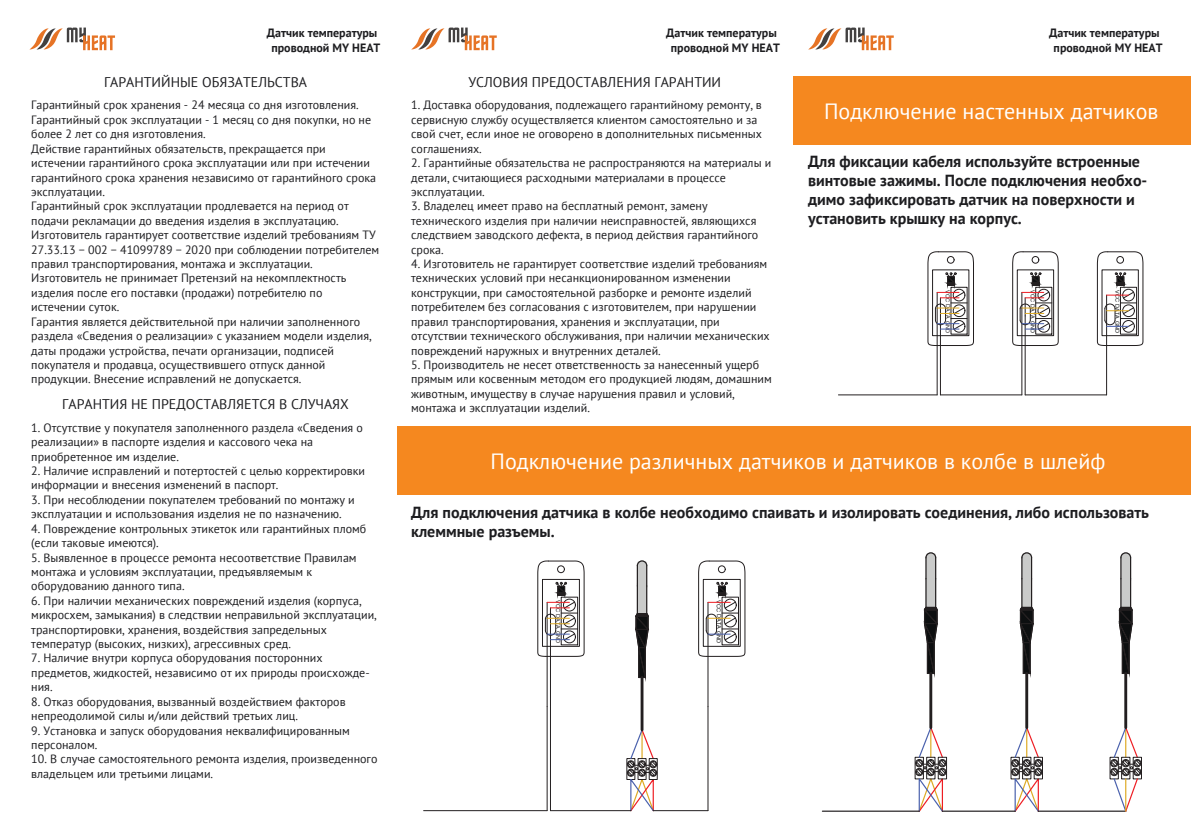
<style>
.page{position:relative;width:1191px;height:840px;background:#fff}
.page>*{position:absolute;margin:0;border:0;box-sizing:border-box;transform-origin:0 0}
.t1{font:22px "PT Sans";color:#fff}
.t2{font:700 16px/19.2px "PT Sans";color:#1d1d20}
.t3{font:14px "PT Sans";color:#1d1d20}
.t4{font:12px/14.4px "PT Sans";color:#1d1d20}
.t5{font:700 12px/14.4px "PT Sans";color:#1d1d20;text-align:center}
.t6{font:5.6px "Arial";color:#231f20}
.t7{font:5.6px "Arial";color:#0d0f10}
.t8{font:5.4px "Arial";color:#0d0f10}
.t9{font:5.4px "Arial";color:#231f20}
.s1{color:#0d0f10}
</style>
<div class="page">
<svg style="left:808px;top:28px;width:85px;height:22px"></svg>
<svg style="left:29px;top:28px;width:86px;height:22px"></svg>
<svg style="left:411px;top:28px;width:86px;height:22px"></svg>
<hr style="left:936px;top:308px;width:1px;height:86px;background:#231f20">
<hr style="left:940px;top:316px;width:1px;height:78px;background:#231f20">
<svg style="left:927px;top:251px;width:47px;height:97px"></svg>
<hr style="left:1021px;top:308px;width:1px;height:86px;background:#231f20">
<hr style="left:1024px;top:316px;width:1px;height:78px;background:#231f20">
<svg style="left:1012px;top:251px;width:47px;height:95px"></svg>
<hr style="left:1106px;top:295px;width:1px;height:99px;background:#231f20">
<svg style="left:1096px;top:251px;width:47px;height:95px"></svg>
<hr style="left:940px;top:394px;width:82px;height:1px;background:#231f20">
<hr style="left:1025px;top:394px;width:81px;height:1px;background:#231f20">
<hr style="left:838px;top:394px;width:99px;height:1px;background:#231f20">
<hr style="left:1124px;top:673px;width:3px;height:54px;background:#231f20">
<svg style="left:1118px;top:552px;width:15px;height:122px"></svg>
<hr style="left:1128px;top:642px;width:1px;height:31px;background:#231f20">
<hr style="left:1121px;top:642px;width:2px;height:31px;background:#231f20">
<hr style="left:1025px;top:673px;width:3px;height:54px;background:#231f20">
<svg style="left:1011px;top:725px;width:31px;height:87px"></svg>
<svg style="left:1019px;top:552px;width:15px;height:122px"></svg>
<hr style="left:1029px;top:642px;width:1px;height:31px;background:#231f20">
<hr style="left:1022px;top:642px;width:2px;height:31px;background:#231f20">
<hr style="left:929px;top:673px;width:3px;height:54px;background:#231f20">
<div style="left:938px;top:756px;width:9px;height:22px;border:1px solid #231f20"></div>
<svg style="left:915px;top:725px;width:31px;height:87px"></svg>
<svg style="left:923px;top:552px;width:15px;height:122px"></svg>
<hr style="left:933px;top:642px;width:2px;height:31px;background:#231f20">
<hr style="left:926px;top:642px;width:2px;height:31px;background:#231f20">
<hr style="left:822px;top:810px;width:97px;height:1px;background:#231f20">
<hr style="left:942px;top:810px;width:73px;height:1px;background:#231f20">
<hr style="left:1038px;top:810px;width:87px;height:1px;background:#231f20">
<svg style="left:1110px;top:725px;width:31px;height:87px"></svg>
<hr style="left:1125px;top:778px;width:1px;height:32px;background:#deaa25">
<hr style="left:640px;top:677px;width:3px;height:52px;background:#231f20">
<svg style="left:627px;top:728px;width:30px;height:83px"></svg>
<hr style="left:550px;top:809px;width:81px;height:1px;background:#231f20">
<svg style="left:635px;top:560px;width:14px;height:118px"></svg>
<hr style="left:645px;top:647px;width:1px;height:30px;background:#231f20">
<hr style="left:638px;top:647px;width:1px;height:30px;background:#231f20">
<hr style="left:423px;top:809px;width:124px;height:1px;background:#231f20">
<hr style="left:653px;top:809px;width:55px;height:1px;background:#231f20">
<hr style="left:547px;top:618px;width:1px;height:88px;background:#231f20">
<hr style="left:550px;top:626px;width:1px;height:80px;background:#231f20">
<svg style="left:537px;top:560px;width:48px;height:96px"></svg>
<hr style="left:707px;top:602px;width:1px;height:104px;background:#231f20">
<svg style="left:698px;top:560px;width:47px;height:96px"></svg>
<hr style="left:547px;top:706px;width:1px;height:104px;background:#231f20">
<hr style="left:550px;top:706px;width:1px;height:104px;background:#231f20">
<hr style="left:707px;top:706px;width:1px;height:104px;background:#231f20">
<div style="left:794px;top:77px;width:397px;height:68px;background:#f5881f"></div>
<div style="left:397px;top:426px;width:794px;height:68px;background:#f5881f"></div>
<p class="t5" style="left:267px;top:25px;width:115px">Датчик температуры проводной MY HEAT</p>
<p class="t5" style="left:666px;top:25px;width:115px">Датчик температуры проводной MY HEAT</p>
<p class="t3" style="left:468px;top:73px;width:254px">УСЛОВИЯ ПРЕДОСТАВЛЕНИЯ ГАРАНТИИ</p>
<p class="t4" style="left:411px;top:98px;width:352px">1. Доставка оборудования, подлежащего гарантийному ремонту, в сервисную службу осуществляется клиентом самостоятельно и за свой счет, если иное не оговорено в дополнительных письменных соглашениях.</p>
<p class="t4" style="left:411px;top:155px;width:362px">2. Гарантийные обязательства не распространяются на материалы и детали, считающиеся расходными материалами в процессе эксплуатации.</p>
<p class="t4" style="left:411px;top:198px;width:349px">3. Владелец имеет право на бесплатный ремонт, замену технического изделия при наличии неисправностей, являющихся следствием заводского дефекта, в период действия гарантийного срока.</p>
<p class="t4" style="left:411px;top:256px;width:360px">4. Изготовитель не гарантирует соответствие изделий требованиям технических условий при несанкционированном изменении конструкции, при самостоятельной разборке и ремонте изделий потребителем без согласования с изготовителем, при нарушении правил транспортирования, хранения и эксплуатации, при отсутствии технического обслуживания, при наличии механических повреждений наружных и внутренних деталей.</p>
<p class="t4" style="left:411px;top:357px;width:362px">5. Производитель не несет ответственность за нанесенный ущерб прямым или косвенным методом его продукцией людям, домашним животным, имуществу в случае нарушения правил и условий, монтажа и эксплуатации изделий.</p>
<p class="t5" style="left:1049px;top:25px;width:115px">Датчик температуры проводной MY HEAT</p>
<p class="t3" style="left:104px;top:73px;width:204px">ГАРАНТИЙНЫЕ ОБЯЗАТЕЛЬСТВА</p>
<p class="t4" style="left:31px;top:98px;width:349px">Гарантийный срок хранения - 24 месяца со дня изготовления.<br>Гарантийный срок эксплуатации - 1 месяц со дня покупки, но не более 2 лет со дня изготовления.<br>Действие гарантийных обязательств, прекращается при истечении гарантийного срока эксплуатации или при истечении гарантийного срока хранения независимо от гарантийного срока эксплуатации.<br>Гарантийный срок эксплуатации продлевается на период от подачи рекламации до введения изделия в эксплуатацию.<br>Изготовитель гарантирует соответствие изделий требованиям ТУ 27.33.13 − 002 − 41099789 − 2020 при соблюдении потребителем правил транспортирования, монтажа и эксплуатации.<br>Изготовитель не принимает Претензий на некомплектность изделия после его поставки (продажи) потребителю по истечении суток.<br>Гарантия является действительной при наличии заполненного раздела «Сведения о реализации» с указанием модели изделия, даты продажи устройства, печати организации, подписей покупателя и продавца, осуществившего отпуск данной продукции. Внесение исправлений не допускается.</p>
<p class="t3" style="left:62px;top:395px;width:288px">ГАРАНТИЯ НЕ ПРЕДОСТАВЛЯЕТСЯ В СЛУЧАЯХ</p>
<p class="t4" style="left:31px;top:420px;width:333px">1. Отсутствие у покупателя заполненного раздела «Сведения о реализации» в паспорте изделия и кассового чека на приобретенное им изделие.</p>
<p class="t4" style="left:31px;top:463px;width:335px">2. Наличие исправлений и потертостей с целью корректировки информации и внесения изменений в паспорт.</p>
<p class="t4" style="left:31px;top:492px;width:325px">3. При несоблюдении покупателем требований по монтажу и эксплуатации и использования изделия не по назначению.</p>
<p class="t4" style="left:31px;top:520px;width:337px">4. Повреждение контрольных этикеток или гарантийных пломб (если таковые имеются).</p>
<p class="t4" style="left:31px;top:549px;width:327px">5. Выявленное в процессе ремонта несоответствие Правилам монтажа и условиям эксплуатации, предъявляемым к оборудованию данного типа.</p>
<p class="t4" style="left:31px;top:592px;width:347px">6. При наличии механических повреждений изделия (корпуса, микросхем, замыкания) в следствии неправильной эксплуатации, транспортировки, хранения, воздействия запредельных температур (высоких, низких), агрессивных сред.</p>
<p class="t4" style="left:31px;top:650px;width:340px">7. Наличие внутри корпуса оборудования посторонних предметов, жидкостей, независимо от их природы происхожде&shy;ния.</p>
<p class="t4" style="left:31px;top:693px;width:316px">8. Отказ оборудования, вызванный воздействием факторов непреодолимой силы и/или действий третьих лиц.</p>
<p class="t4" style="left:31px;top:722px;width:320px">9. Установка и запуск оборудования неквалифицированным персоналом.</p>
<p class="t4" style="left:31px;top:751px;width:348px">10. В случае самостоятельного ремонта изделия, произведенного владельцем или третьими лицами.</p>
<h1 class="t1" style="left:824px;top:97px;width:336px">Подключение настенных датчиков</h1>
<h2 class="t2" style="left:808px;top:151px;width:341px">Для фиксации кабеля используйте встроенные винтовые зажимы. После подключения необхо&shy;димо зафиксировать датчик на поверхности и установить крышку на корпус.</h2>
<p class="t9" style="left:951px;top:290px;width:44px;rotate:90deg"><span class="s1">VCC</span> DATA GND</p>
<p class="t8" style="left:1036px;top:290px;width:44px;rotate:90deg">VCC DATA GND</p>
<p class="t8" style="left:1120px;top:290px;width:44px;rotate:90deg">VCC DATA GND</p>
<h1 class="t1" style="left:490px;top:446px;width:616px">Подключение различных датчиков и датчиков в колбе в шлейф</h1>
<h2 class="t2" style="left:411px;top:502px;width:739px">Для подключения датчика в колбе необходимо спаивать и изолировать соединения, либо использовать клеммные разъемы.</h2>
<p class="t6" style="left:562px;top:599px;width:45px;rotate:90deg"><span class="s1">VCC</span> DATA GND</p>
<p class="t7" style="left:722px;top:599px;width:45px;rotate:90deg">VCC DATA GND</p>
</div>
